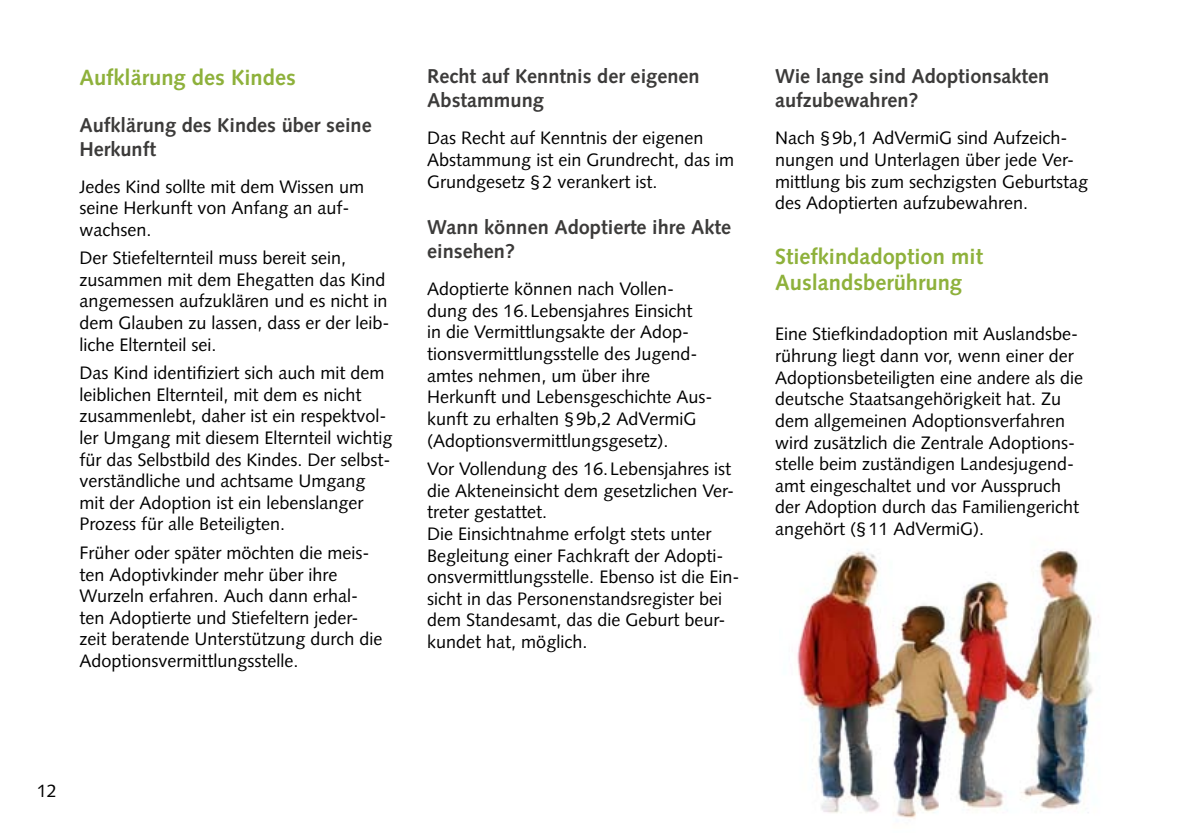
<style>
.page{position:relative;width:1191px;height:840px;background:#fff}
.page>*{position:absolute;margin:0;border:0;box-sizing:border-box;transform-origin:0 0}
.t1{font:700 22px/26.4px "Syntax";color:#8eb13b}
.t2{font:700 20px/24px "Syntax";color:#3c3b3a}
.t3{font:18px/21.6px "Syntax";color:#000}
</style>
<div class="page">
<img style="left:797px;top:549px;width:302px;height:270px">
<p class="t1" style="left:79px;top:64px;width:218px">Aufklärung des Kindes</p>
<p class="t2" style="left:79px;top:113px;width:294px">Aufklärung des Kindes über seine<br>Herkunft</p>
<p class="t3" style="left:79px;top:175px;width:286px">Jedes Kind sollte mit dem Wissen um seine Herkunft von Anfang an auf&shy;wachsen.</p>
<p class="t3" style="left:79px;top:247px;width:312px">Der Stiefelternteil muss bereit sein, zusammen mit dem Ehegatten das Kind angemessen aufzuklären und es nicht in dem Glauben zu lassen, dass er der leib&shy;liche Elternteil sei.</p>
<p class="t3" style="left:79px;top:362px;width:315px">Das Kind identifiziert sich auch mit dem leiblichen Elternteil, mit dem es nicht zusammenlebt, daher ist ein respektvol&shy;ler Umgang mit diesem Elternteil wichtig für das Selbstbild des Kindes. Der selbst&shy;verständliche und achtsame Umgang mit der Adoption ist ein lebenslanger Prozess für alle Beteiligten.</p>
<p class="t3" style="left:79px;top:541px;width:304px">Früher oder später möchten die meis&shy;ten Adoptivkinder mehr über ihre Wurzeln erfahren. Auch dann erhal&shy;ten Adoptierte und Stiefeltern jeder&shy;zeit beratende Unterstützung durch die Adoptionsvermittlungsstelle.</p>
<p class="t2" style="left:427px;top:64px;width:274px">Recht auf Kenntnis der eigenen<br>Abstammung</p>
<p class="t3" style="left:427px;top:127px;width:308px">Das Recht auf Kenntnis der eigenen<br>Abstammung ist ein Grundrecht, das im<br>Grundgesetz §2 verankert ist.</p>
<p class="t2" style="left:427px;top:215px;width:305px">Wann können Adoptierte ihre Akte einsehen?</p>
<p class="t3" style="left:427px;top:278px;width:287px">Adoptierte können nach Vollen&shy;dung des 16. Lebensjahres Einsicht<br>in die Vermittlungsakte der Adop&shy;tionsvermittlungsstelle des Jugend&shy;amtes nehmen, um über ihre Herkunft und Lebensgeschichte Aus&shy;kunft zu erhalten §9b,2 AdVermiG (Adoptionsvermittlungsgesetz).</p>
<p class="t3" style="left:427px;top:458px;width:314px">Vor Vollendung des 16.Lebensjahres ist die Akteneinsicht dem gesetzlichen Ver&shy;treter gestattet.<br>Die Einsichtnahme erfolgt stets unter Begleitung einer Fachkraft der Adopti&shy;onsvermittlungsstelle. Ebenso ist die Ein&shy;sicht in das Personenstandsregister bei dem Standesamt, das die Geburt beur&shy;kundet hat, möglich.</p>
<p class="t2" style="left:775px;top:64px;width:276px">Wie lange sind Adoptionsakten aufzubewahren?</p>
<p class="t3" style="left:775px;top:127px;width:315px">Nach §9b,1 AdVermiG sind Aufzeich&shy;nungen und Unterlagen über jede Ver&shy;mittlung bis zum sechzigsten Geburtstag des Adoptierten aufzubewahren.</p>
<p class="t1" style="left:775px;top:243px;width:209px">Stiefkindadoption mit<br>Auslandsberührung</p>
<p class="t3" style="left:775px;top:323px;width:309px">Eine Stiefkindadoption mit Auslandsbe&shy;rührung liegt dann vor, wenn einer der Adoptionsbeteiligten eine andere als die deutsche Staatsangehörigkeit hat. Zu dem allgemeinen Adoptionsverfahren wird zusätzlich die Zentrale Adoptions&shy;stelle beim zuständigen Landesjugend&shy;amt eingeschaltet und vor Ausspruch der Adoption durch das Familiengericht angehört (§11 AdVermiG).</p>
<p class="t3" style="left:37px;top:779px;width:22px">12</p>
</div>
